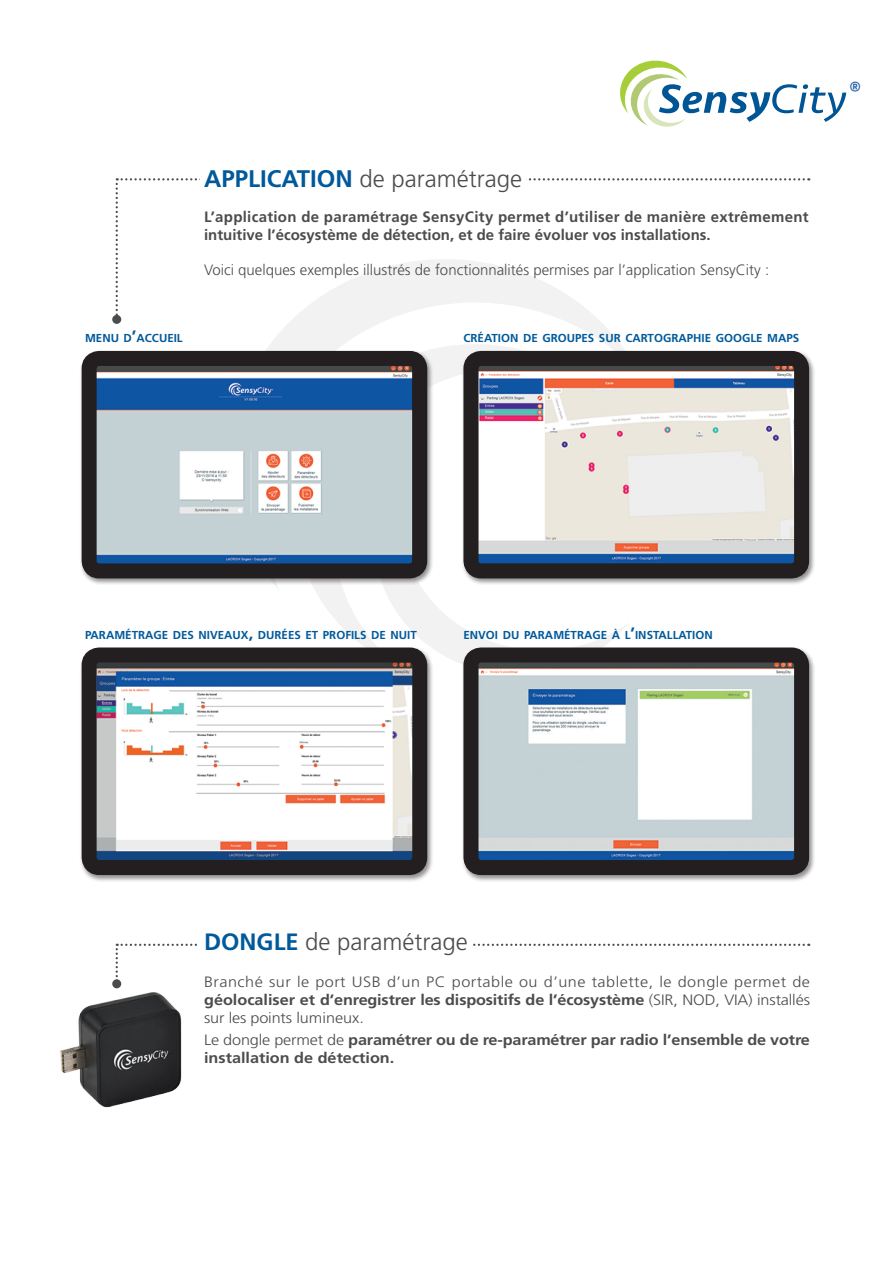
<style>
.page{position:relative;width:893px;height:1263px;background:#fff}
.page>*{position:absolute;margin:0;border:0;box-sizing:border-box;transform-origin:0 0}
.t1{font:300 24px "Frutiger";color:#4b4c4d}
.t2{font:300 15px/18px "Frutiger";color:#4b4c4d;text-align:justify;scale:1.08 1}
.t3{font:700 15px/18px "Frutiger";letter-spacing:.02em;color:#4b4c4d}
.t4{font:700 15px/18px "Frutiger";color:#4b4c4d;scale:1.08 1}
.t5{font:300 15px "Frutiger";color:#4b4c4d}
.t6{font:700 13.8px "Ruda";color:#2762a8}
.t7{font:700 11.55px "Frutiger";color:#00599b}
.s1{font-weight:700;color:#00599b}
.s2{font-size:16.5px}
.s3{font-weight:700;font-size:23.7px;color:#00599b}
.s4{font-weight:700}
.s5{font-weight:300}
</style>
<div class="page">
<svg style="left:620px;top:60px;width:226px;height:67px"></svg>
<svg style="left:267px;top:320px;width:356px;height:29px"></svg>
<svg style="left:274px;top:322px;width:316px;height:317px"></svg>
<svg style="left:355px;top:435px;width:271px;height:228px"></svg>
<svg style="left:116px;top:178px;width:693px;height:142px"></svg>
<div style="left:112px;top:315px;width:9px;height:9px;background:#4b4c4d;border-radius:50%"></div>
<svg style="left:116px;top:944px;width:693px;height:34px"></svg>
<img style="left:60px;top:980px;width:122px;height:128px">
<div style="left:79px;top:646px;width:355px;height:236px;background:#231f20;opacity:.5"></div>
<img style="left:98px;top:663px;width:313px;height:196px">
<div style="left:82px;top:647px;width:345px;height:228px;border:15px solid #231f20;border-radius:10px"></div>
<div style="left:461px;top:646px;width:355px;height:236px;background:#231f20;opacity:.5"></div>
<img style="left:479px;top:663px;width:314px;height:196px">
<div style="left:463px;top:647px;width:346px;height:228px;border:15px solid #231f20;border-radius:10px"></div>
<div style="left:461px;top:349px;width:355px;height:237px;background:#231f20;opacity:.5"></div>
<img style="left:479px;top:367px;width:314px;height:195px">
<div style="left:463px;top:351px;width:346px;height:227px;border:15px solid #231f20;border-radius:10px"></div>
<div style="left:79px;top:349px;width:355px;height:237px;background:#231f20;opacity:.5"></div>
<img style="left:98px;top:367px;width:313px;height:195px">
<div style="left:82px;top:351px;width:345px;height:227px;border:15px solid #231f20;border-radius:10px"></div>
<div style="left:200px;top:168px;width:327px;height:19px;background:#fff"></div>
<div style="left:200px;top:931px;width:272px;height:19px;background:#fff"></div>
<h1 class="t1" style="left:204px;top:169px;width:320px"><span class="s1">APPLICATION</span> de paramétrage</h1>
<p class="t3" style="left:204px;top:209px;width:606px">L’application de paramétrage SensyCity permet d’utiliser de manière extrêmement intuitive l’écosystème de détection, et de faire évoluer vos installations.</p>
<p class="t5" style="left:204px;top:264px;width:567px">Voici quelques exemples illustrés de fonctionnalités permises par l’application SensyCity :</p>
<p class="t7" style="left:85px;top:334px;width:99px">MENU D<span class="s2">’</span>ACCUEIL</p>
<p class="t7" style="left:463px;top:334px;width:337px">CRÉATION DE GROUPES SUR CARTOGRAPHIE GOOGLE MAPS</p>
<p class="t6" style="left:850px;top:79px;width:13px">®</p>
<p class="t7" style="left:85px;top:631px;width:333px">PARAMÉTRAGE DES NIVEAUX<span class="s2">,</span> DURÉES ET PROFILS DE NUIT</p>
<p class="t7" style="left:463px;top:631px;width:251px">ENVOI DU PARAMÉTRAGE À L<span class="s2">’</span>INSTALLATION</p>
<h1 class="t1" style="left:204px;top:932px;width:265px"><span class="s3">DONGLE</span> de paramétrage</h1>
<p class="t2" style="left:204px;top:974px;width:563px">Branché sur le port USB d’un PC portable ou d’une tablette, le dongle permet de <span class="s4">géolocaliser et d’enregistrer les dispositifs de l’écosystème</span> (SIR, NOD, VIA) installés sur les points lumineux.</p>
<p class="t4" style="left:204px;top:1032px;width:562px"><span class="s5">Le dongle permet de</span> paramétrer ou de re-paramétrer par radio l’ensemble de votre installation de détection.</p>
</div>
